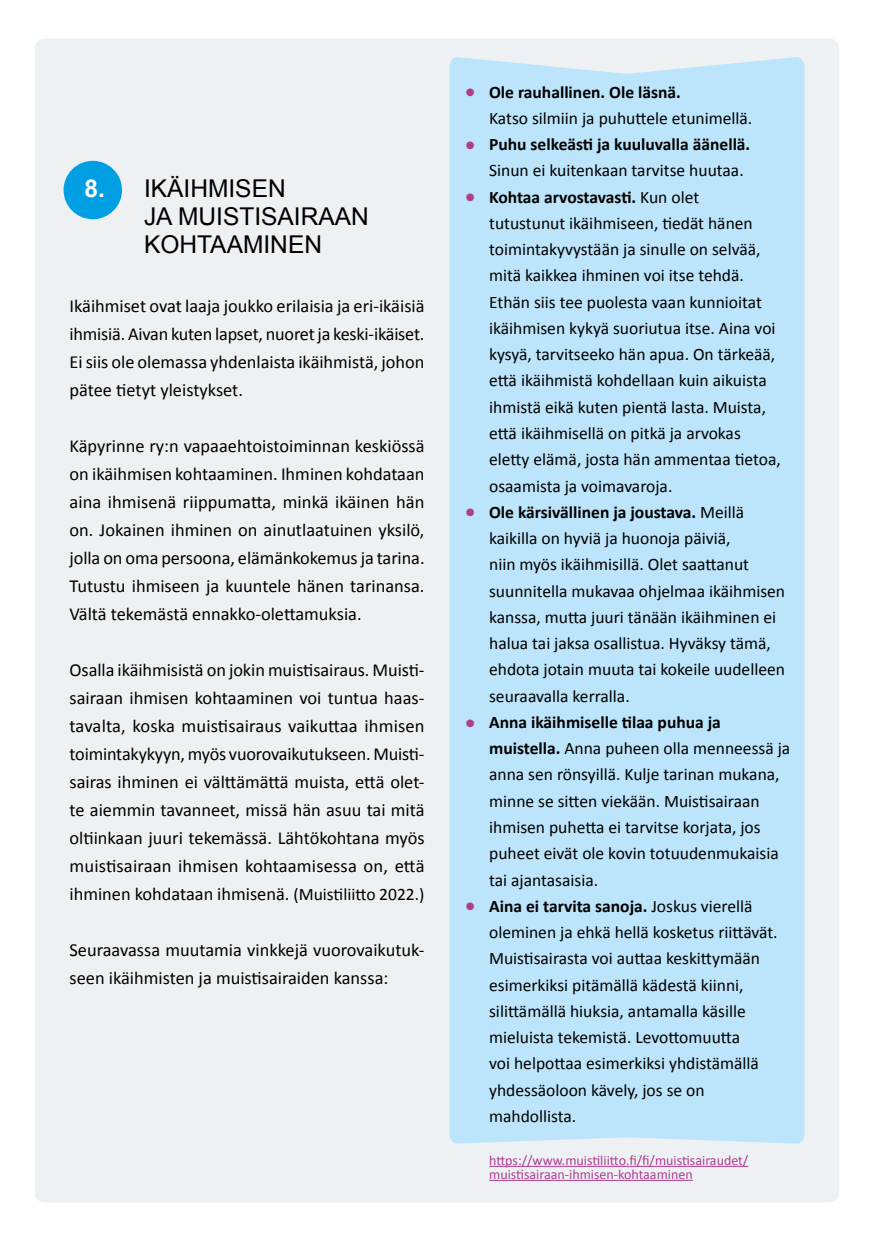
<style>
.page{position:relative;width:874px;height:1241px;background:#fff}
.page>*{position:absolute;margin:0;border:0;box-sizing:border-box;transform-origin:0 0}
.t1{font:24.5px/28px "Arial";color:#000}
.t2{font:18.38px/28px "Calibri";color:#000;text-align:justify}
.t3{font:17.5px/26.2px "Calibri";color:#000}
.t4{font:700 17.5px/26.2px "Calibri";color:#000}
.t5{font:14px/14px "Calibri";color:#af3c8e}
.s1{font-weight:700;color:#fff}
.s2{font-size:17.5px}
.s3{font-size:24.5px;color:#af3c8e}
.s4{font-weight:700}
.s5{font-weight:400;font-size:24.5px;color:#af3c8e}
.s6{font-weight:400}
</style>
<div class="page">
<div style="left:35px;top:38px;width:803px;height:1164px;background:#eef1f4;border-radius:10px"></div>
<div style="left:63px;top:161px;width:59px;height:58px;background:#009fe3;border-radius:50%"></div>
<div style="left:449px;top:57px;width:355px;height:1086px;background:#bce4fa"></div>
<hr style="left:489px;top:1165px;width:259px;height:1px;background:#af3c8e">
<hr style="left:489px;top:1179px;width:203px;height:1px;background:#af3c8e">
<h1 class="t1" style="left:144px;top:174px;width:226px;text-indent:-60px"><span class="s1">8.</span> IKÄIHMISEN<br>JA MUISTISAIRAAN<br>KOHTAAMINEN</h1>
<p class="t2" style="left:69px;top:291px;width:356px">Ikäihmiset ovat laaja joukko erilaisia ja eri-ikäisiä ihmisiä. Aivan kuten lapset, nuoret ja keski-ikäiset.<br>Ei siis ole olemassa yhdenlaista ikäihmistä, johon pätee tietyt yleistykset.</p>
<p class="t2" style="left:69px;top:431px;width:356px">Käpyrinne ry:n vapaaehtoistoiminnan keskiössä on ikäihmisen kohtaaminen. Ihminen kohdataan aina ihmisenä riippumatta, minkä ikäinen hän on. Jokainen ihminen on ainutlaatuinen yksilö, jolla on oma persoona, elämänkokemus ja tarina.<br>Tutustu ihmiseen ja kuuntele hänen tarinansa.<br>Vältä tekemästä ennakko-olettamuksia.</p>
<p class="t2" style="left:69px;top:655px;width:356px">Osalla ikäihmisistä on jokin muistisairaus. Muisti&shy;sairaan ihmisen kohtaaminen voi tuntua haas&shy;tavalta, koska muistisairaus vaikuttaa ihmisen toimintakykyyn, myös vuorovaikutukseen. Muisti&shy;sairas ihminen ei välttämättä muista, että olet&shy;te aiemmin tavanneet, missä hän asuu tai mitä oltiinkaan juuri tekemässä. Lähtökohtana myös muistisairaan ihmisen kohtaamisessa on, että ihminen kohdataan ihmisenä. <span class="s2">(Muistiliitto 2022.)</span></p>
<p class="t2" style="left:69px;top:935px;width:356px">Seuraavassa muutamia vinkkejä vuorovaikutuk&shy;seen ikäihmisten ja muistisairaiden kanssa:</p>
<p class="t3" style="left:489px;top:78px;width:264px;text-indent:-25px"><span class="s3">•</span> <span class="s4">Ole rauhallinen. Ole läsnä.<br></span>Katso silmiin ja puhuttele etunimellä.</p>
<p class="t4" style="left:489px;top:130px;width:262px;text-indent:-25px"><span class="s5">•</span> Puhu selkeästi ja kuuluvalla äänellä.<br><span class="s6">Sinun ei kuitenkaan tarvitse huutaa.</span></p>
<p class="t3" style="left:489px;top:183px;width:293px;text-indent:-25px"><span class="s3">•</span> <span class="s4">Kohtaa arvostavasti.</span> Kun olet<br>tutustunut ikäihmiseen, tiedät hänen toimintakyvystään ja sinulle on selvää, mitä kaikkea ihminen voi itse tehdä.<br>Ethän siis tee puolesta vaan kunnioitat ikäihmisen kykyä suoriutua itse. Aina voi kysyä, tarvitseeko hän apua. On tärkeää, että ikäihmistä kohdellaan kuin aikuista ihmistä eikä kuten pientä lasta. Muista, että ikäihmisellä on pitkä ja arvokas eletty elämä, josta hän ammentaa tietoa, osaamista ja voimavaroja.</p>
<p class="t3" style="left:489px;top:498px;width:297px;text-indent:-25px"><span class="s3">•</span> <span class="s4">Ole kärsivällinen ja joustava.</span> Meillä kaikilla on hyviä ja huonoja päiviä,<br>niin myös ikäihmisillä. Olet saattanut suunnitella mukavaa ohjelmaa ikäihmisen kanssa, mutta juuri tänään ikäihminen ei halua tai jaksa osallistua. Hyväksy tämä, ehdota jotain muuta tai kokeile uudelleen seuraavalla kerralla.</p>
<p class="t3" style="left:489px;top:708px;width:302px;text-indent:-25px"><span class="s3">•</span> <span class="s4">Anna ikäihmiselle tilaa puhua ja muistella.</span> Anna puheen olla menneessä ja anna sen rönsyillä. Kulje tarinan mukana, minne se sitten viekään. Muistisairaan ihmisen puhetta ei tarvitse korjata, jos puheet eivät ole kovin totuudenmukaisia tai ajantasaisia.</p>
<p class="t3" style="left:489px;top:892px;width:290px;text-indent:-25px"><span class="s3">•</span> <span class="s4">Aina ei tarvita sanoja.</span> Joskus vierellä oleminen ja ehkä hellä kosketus riittävät.<br>Muistisairasta voi auttaa keskittymään esimerkiksi pitämällä kädestä kiinni, silittämällä hiuksia, antamalla käsille mieluista tekemistä. Levottomuutta<br>voi helpottaa esimerkiksi yhdistämällä yhdessäoloon kävely, jos se on mahdollista.</p>
<p class="t5" style="left:489px;top:1152px;width:260px">https://www.muistiliitto.fi/fi/muistisairaudet/ muistisairaan-ihmisen-kohtaaminen</p>
</div>
